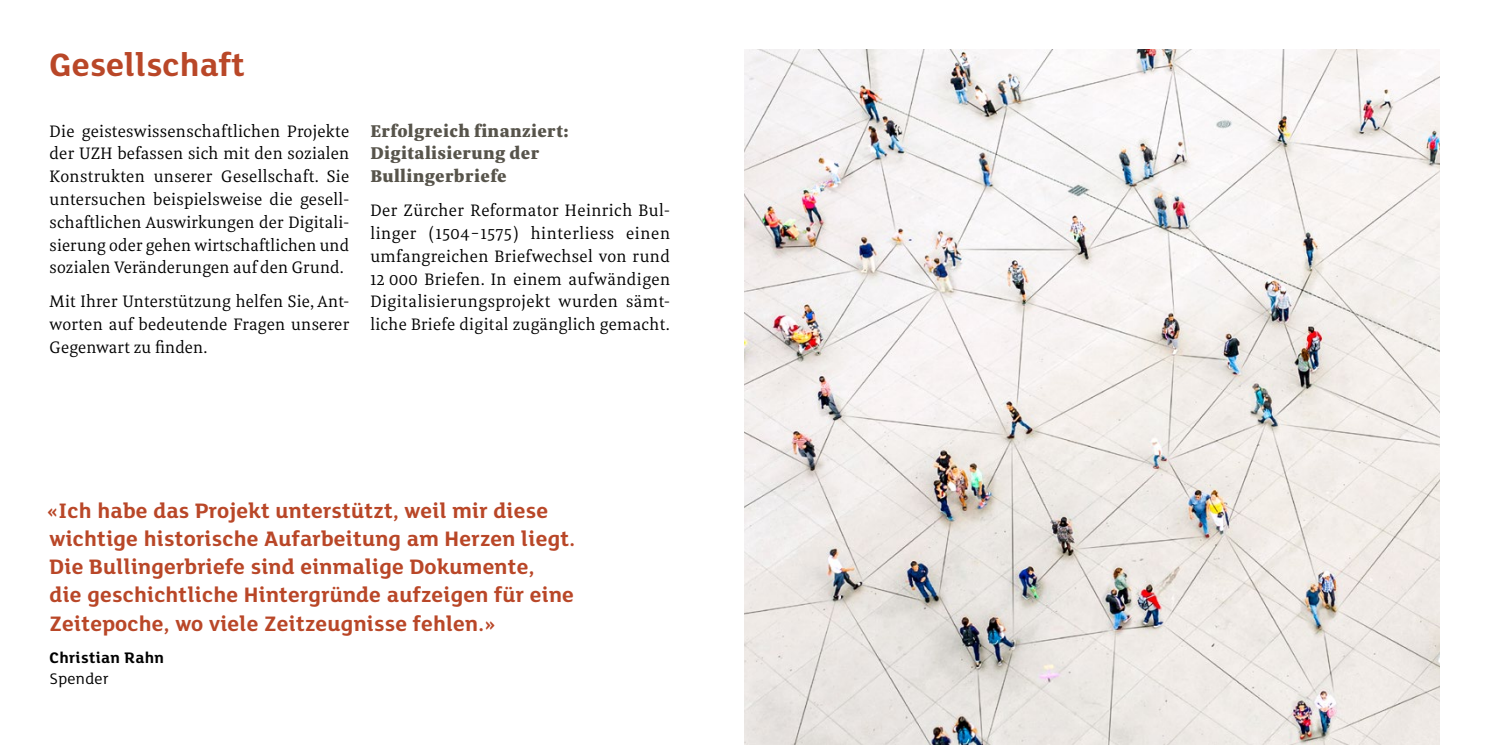
<style>
.page{position:relative;width:1489px;height:745px;background:#fff}
.page>*{position:absolute;margin:0;border:0;box-sizing:border-box;transform-origin:0 0}
.t1{font:700 35px "FS Lola";letter-spacing:.005em;color:#b94728}
.t2{font:700 22.75px/28px "FS Lola";letter-spacing:.01em;color:#b94728}
.t3{font:900 17.5px/22.8px "Meret Pro";letter-spacing:.02em;color:#57544b}
.t4{font:17.15px/22.8px "Meret Pro";letter-spacing:.01em;color:#000;text-align:justify}
.t5{font:700 16.62px "FS Lola";letter-spacing:.02em;color:#000}
.t6{font:16.62px "FS Lola";letter-spacing:.02em;color:#000}
</style>
<div class="page">
<img style="left:744px;top:50px;width:695px;height:694px">
<h1 class="t1" style="left:50px;top:40px;width:197px">Gesellschaft</h1>
<p class="t4" style="left:50px;top:119px;width:301px">Die geisteswissenschaftlichen Projekte der UZH befassen sich mit den sozialen Konstrukten unserer Gesellschaft. Sie untersuchen beispielsweise die gesell&shy;schaftlichen Auswirkungen der Digitali&shy;sierung oder gehen wirtschaftlichen und sozialen Veränderungen auf den Grund.</p>
<p class="t4" style="left:50px;top:290px;width:301px">Mit Ihrer Unterstützung helfen Sie, Ant&shy;worten auf bedeutende Fragen unserer Gegenwart zu finden.</p>
<p class="t3" style="left:370px;top:119px;width:200px">Erfolgreich finanziert:<br>Digitalisierung der<br>Bullingerbriefe</p>
<p class="t4" style="left:370px;top:199px;width:301px">Der Zürcher Reformator Heinrich Bul&shy;linger (1504-1575) hinterliess einen umfangreichen Briefwechsel von rund 12 000 Briefen. In einem aufwändigen Digitalisierungsprojekt wurden sämt&shy;liche Briefe digital zugänglich gemacht.</p>
<p class="t2" style="left:46px;top:495px;width:530px">«Ich habe das Projekt unterstützt, weil mir diese wichtige historische Aufarbeitung am Herzen liegt.<br>Die Bullingerbriefe sind einmalige Dokumente,<br>die geschichtliche Hintergründe aufzeigen für eine Zeitepoche, wo viele Zeitzeugnisse fehlen.»</p>
<p class="t5" style="left:50px;top:645px;width:116px">Christian Rahn</p>
<p class="t6" style="left:50px;top:667px;width:60px">Spender</p>
</div>
